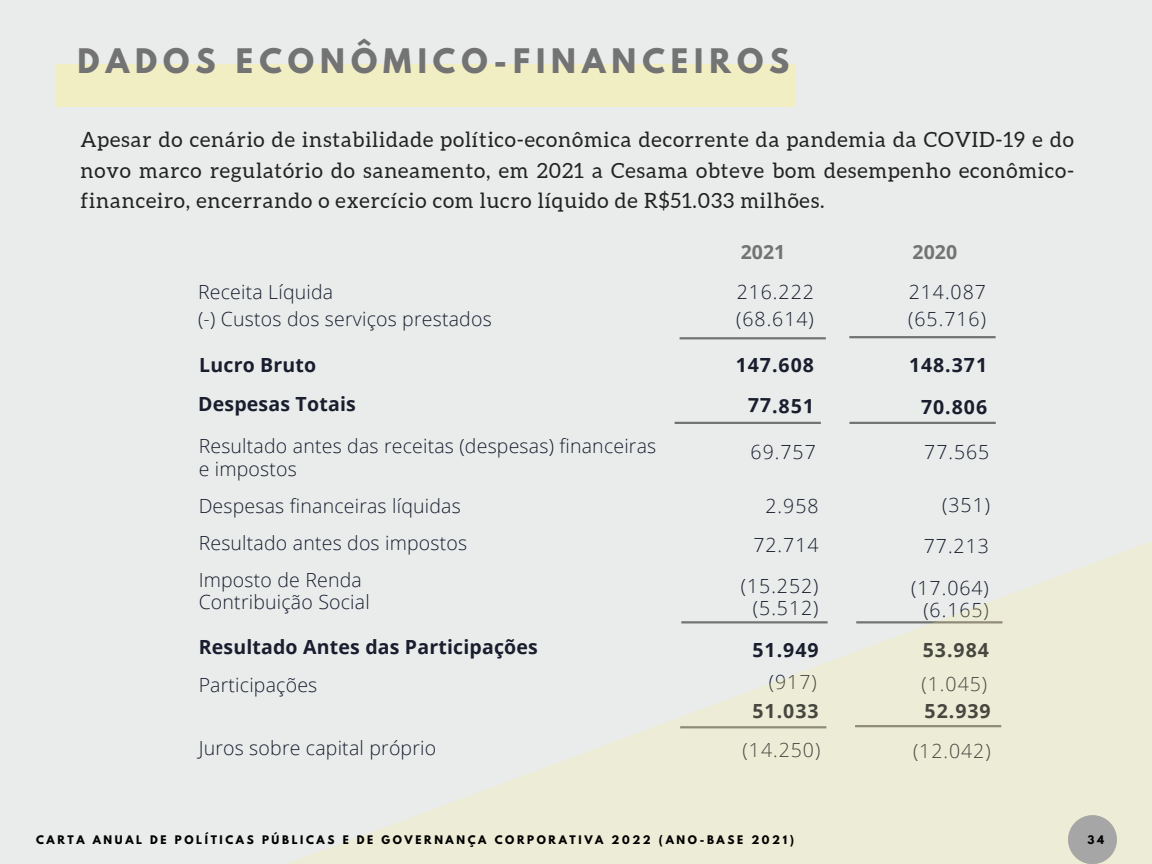
<style>
.page{position:relative;width:1152px;height:864px;background:#e9eceb}
.page>*{position:absolute;margin:0;border:0;box-sizing:border-box;transform-origin:0 0}
.t1{font:700 30px "League Spartan";letter-spacing:.2em;color:#737373}
.t2{font:21px/30.3px "Aleo";letter-spacing:.04em;color:#222;text-align:justify}
.t3{font:300 19.5px/22.5px "Open Sans";letter-spacing:.01em;color:#191d2d}
.t4{font:700 19.5px "Open Sans";letter-spacing:.01em;color:#191d2d}
.t5{font:300 19.5px/27px "Open Sans";letter-spacing:.05em;color:#191d2d}
.t6{font:700 19.5px "Open Sans";color:#737373}
.t7{font:700 10.5px "League Spartan";letter-spacing:.25em;color:#000}
</style>
<div class="page">
<div style="left:55px;top:64px;width:740px;height:43px;background:#f1eec4"></div>
<hr style="left:680px;top:337px;width:146px;height:2px;background:#737373">
<hr style="left:850px;top:422px;width:146px;height:2px;background:#737373">
<hr style="left:849px;top:336px;width:147px;height:2px;background:#737373">
<hr style="left:675px;top:422px;width:146px;height:2px;background:#737373">
<svg style="left:287px;top:541px;width:865px;height:323px;fill:#e9ecda"></svg>
<svg style="left:1068px;top:815px;width:49px;height:49px;background:#b5b5b0"></svg>
<h1 class="t1" style="left:78px;top:46px;width:713px">DADOS ECONÔMICO-FINANCEIROS</h1>
<p class="t2" style="left:81px;top:125px;width:995px">Apesar do cenário de instabilidade político-econômica decorrente da pandemia da COVID-19 e do novo marco regulatório do saneamento, em 2021 a Cesama obteve bom desempenho econômico&shy;financeiro, encerrando o exercício com lucro líquido de R$51.033 milhões.</p>
<p class="t3" style="left:198px;top:278px;width:295px;line-height:27px">Receita Líquida<br>(-) Custos dos serviços prestados</p>
<p class="t4" style="left:199px;top:351px;width:119px">Lucro Bruto</p>
<p class="t6" style="left:741px;top:238px;width:46px">2021</p>
<p class="t6" style="left:913px;top:238px;width:46px">2020</p>
<p class="t5" style="left:736px;top:278px;width:79px">216.222 (68.614)</p>
<p class="t4" style="left:736px;top:351px;width:80px">147.608</p>
<p class="t4" style="left:909px;top:351px;width:80px">148.371</p>
<p class="t5" style="left:908px;top:278px;width:79px">214.087 (65.716)</p>
<p class="t4" style="left:198px;top:390px;width:159px">Despesas Totais</p>
<p class="t4" style="left:748px;top:391px;width:68px;rotate:1deg">77.851</p>
<p class="t3" style="left:199px;top:434px;width:459px">Resultado antes das receitas (despesas) financeiras e impostos</p>
<p class="t3" style="left:199px;top:486px;width:270px;line-height:37.2px">Despesas financeiras líquidas<br>Resultado antes dos impostos<br>Imposto de Renda</p>
<p class="t3" style="left:199px;top:591px;width:173px">Contribuição Social</p>
<p class="t4" style="left:199px;top:634px;width:341px">Resultado Antes das Participações</p>
<p class="t3" style="left:199px;top:673px;width:120px">Participações</p>
<p class="t4" style="left:921px;top:393px;width:68px">70.806</p>
<p class="t3" style="left:751px;top:440px;width:67px">69.757</p>
<p class="t3" style="left:924px;top:440px;width:67px">77.565</p>
<p class="t3" style="left:766px;top:494px;width:55px">2.958</p>
<p class="t3" style="left:942px;top:493px;width:49px">(351)</p>
<p class="t3" style="left:753px;top:534px;width:67px">72.714</p>
<p class="t3" style="left:924px;top:534px;width:67px">77.213</p>
<p class="t3" style="left:741px;top:574px;width:79px;text-align:right">(15.252) (5.512)</p>
<p class="t3" style="left:911px;top:576px;width:79px;text-align:right">(17.064) (6.165)</p>
<p class="t4" style="left:753px;top:636px;width:68px">51.949</p>
<p class="t4" style="left:923px;top:636px;width:68px">53.984</p>
<p class="t3" style="left:769px;top:670px;width:49px">(917)</p>
<p class="t3" style="left:922px;top:672px;width:67px">(1.045)</p>
<p class="t4" style="left:753px;top:697px;width:68px">51.033</p>
<p class="t4" style="left:925px;top:697px;width:68px">52.939</p>
<p class="t3" style="left:743px;top:739px;width:79px">(14.250)</p>
<p class="t3" style="left:913px;top:739px;width:79px">(12.042)</p>
<p class="t3" style="left:199px;top:736px;width:239px">Juros sobre capital próprio</p>
<p class="t7" style="left:36px;top:835px;width:759px">CARTA ANUAL DE POLÍTICAS PÚBLICAS E DE GOVERNANÇA CORPORATIVA 2022 (ANO-BASE 2021)</p>
<p class="t7" style="left:1088px;top:835px;width:18px">3 4</p>
</div>
